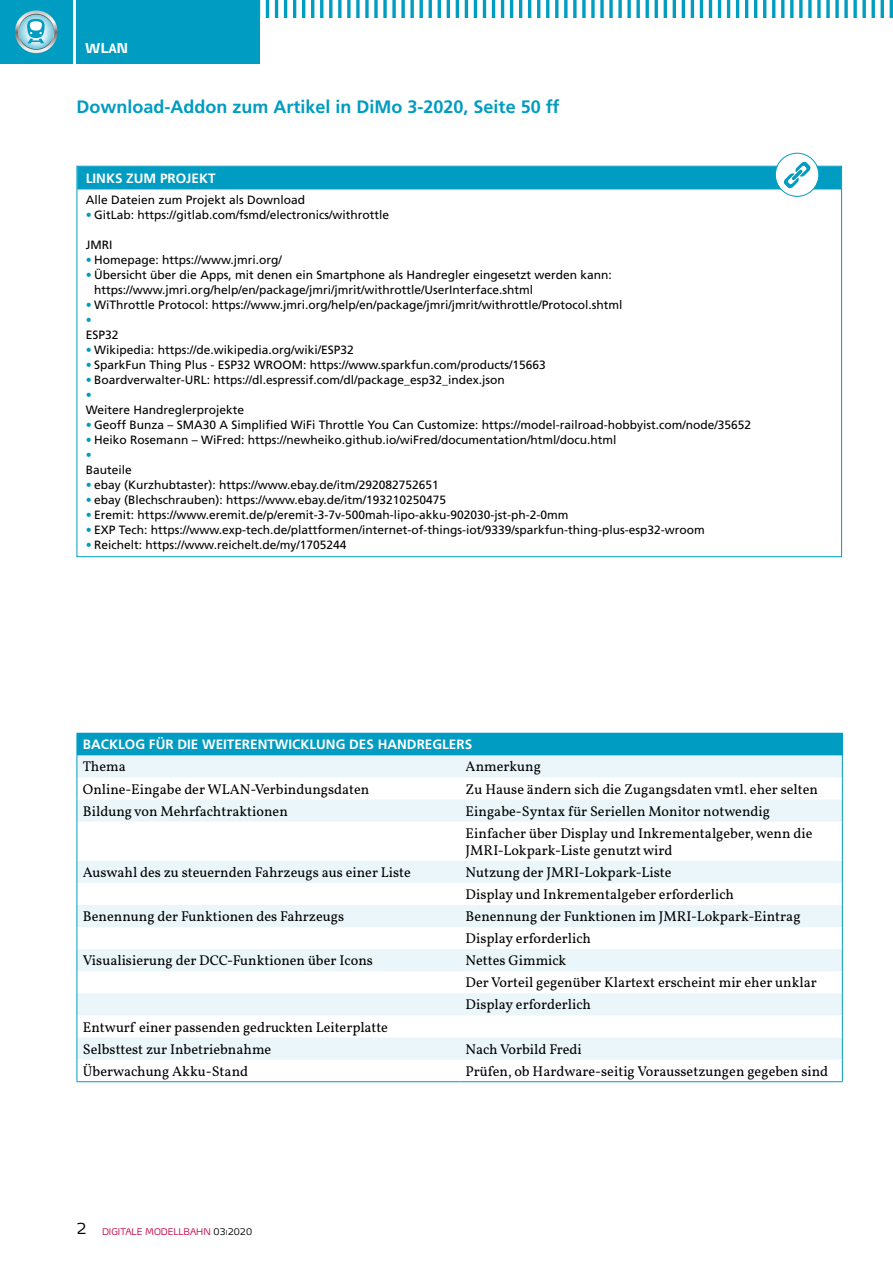
<style>
.page{position:relative;width:893px;height:1263px;background:#fff}
.page>*{position:absolute;margin:0;border:0;box-sizing:border-box;transform-origin:0 0}
.t1{font:700 18px "Frutiger LT Std";color:#009cc1}
.t2{font:14.25px/22px "Vollkorn";color:#000}
.t3{font:700 13.5px "Frutiger LT Std";color:#fff}
.t4{font:700 13.5px "Max TF";color:#fff}
.t5{font:12px/15px "Frutiger LT Std";color:#000}
.t6{font:300 9px "Max TF";color:#c40440}
.s1{font-weight:900;font-stretch:condensed;color:#009cc1}
.s2{font-size:15px;color:#000}
.s3{color:#000}
.s4{font-size:6.75px;color:#000}
</style>
<div class="page">
<div style="left:77px;top:733px;width:765px;height:22px;background:#009cc1"></div>
<svg style="left:78px;top:755px;width:764px;height:305px;fill:#f1f9fb"></svg>
<hr style="left:460px;top:733px;width:383px;height:1px;background:#009cc1">
<svg style="left:77px;top:755px;width:1px;height:67px"></svg>
<svg style="left:842px;top:734px;width:1px;height:88px"></svg>
<hr style="left:77px;top:822px;width:1px;height:39px;background:#009cc1">
<hr style="left:842px;top:822px;width:1px;height:39px;background:#009cc1">
<svg style="left:77px;top:861px;width:1px;height:220px"></svg>
<svg style="left:842px;top:861px;width:1px;height:220px"></svg>
<hr style="left:77px;top:1081px;width:383px;height:1px;background:#009cc1">
<hr style="left:460px;top:1081px;width:383px;height:1px;background:#009cc1">
<div style="left:77px;top:166px;width:764px;height:23px;background:#009cc1"></div>
<div style="left:775px;top:153px;width:44px;height:43px;background:#fff;border-radius:50%"></div>
<div style="left:775px;top:153px;width:44px;height:44px;border:1px solid #009cc1;border-radius:50%"></div>
<svg style="left:783px;top:161px;width:28px;height:28px"></svg>
<hr style="left:266px;top:0;width:3px;height:18px;background:#009cc1">
<hr style="left:275px;top:0;width:3px;height:18px;background:#009cc1">
<hr style="left:284px;top:0;width:3px;height:18px;background:#009cc1">
<hr style="left:293px;top:0;width:3px;height:18px;background:#009cc1">
<hr style="left:302px;top:0;width:3px;height:18px;background:#009cc1">
<hr style="left:311px;top:0;width:3px;height:18px;background:#009cc1">
<hr style="left:320px;top:0;width:3px;height:18px;background:#009cc1">
<hr style="left:329px;top:0;width:3px;height:18px;background:#009cc1">
<hr style="left:338px;top:0;width:3px;height:18px;background:#009cc1">
<svg style="left:347px;top:0;width:4px;height:18px"></svg>
<svg style="left:356px;top:0;width:4px;height:18px"></svg>
<svg style="left:365px;top:0;width:4px;height:18px"></svg>
<svg style="left:374px;top:0;width:4px;height:18px"></svg>
<svg style="left:383px;top:0;width:4px;height:18px"></svg>
<svg style="left:392px;top:0;width:4px;height:18px"></svg>
<svg style="left:401px;top:0;width:4px;height:18px"></svg>
<svg style="left:410px;top:0;width:4px;height:18px"></svg>
<svg style="left:419px;top:0;width:4px;height:18px"></svg>
<hr style="left:429px;top:0;width:3px;height:18px;background:#009cc1">
<hr style="left:438px;top:0;width:3px;height:18px;background:#009cc1">
<hr style="left:447px;top:0;width:3px;height:18px;background:#009cc1">
<hr style="left:456px;top:0;width:3px;height:18px;background:#009cc1">
<hr style="left:465px;top:0;width:3px;height:18px;background:#009cc1">
<hr style="left:474px;top:0;width:3px;height:18px;background:#009cc1">
<hr style="left:483px;top:0;width:3px;height:18px;background:#009cc1">
<hr style="left:492px;top:0;width:3px;height:18px;background:#009cc1">
<hr style="left:501px;top:0;width:3px;height:18px;background:#009cc1">
<hr style="left:510px;top:0;width:3px;height:18px;background:#009cc1">
<hr style="left:519px;top:0;width:3px;height:18px;background:#009cc1">
<hr style="left:528px;top:0;width:3px;height:18px;background:#009cc1">
<hr style="left:537px;top:0;width:3px;height:18px;background:#009cc1">
<hr style="left:546px;top:0;width:3px;height:18px;background:#009cc1">
<hr style="left:555px;top:0;width:3px;height:18px;background:#009cc1">
<hr style="left:564px;top:0;width:3px;height:18px;background:#009cc1">
<svg style="left:573px;top:0;width:4px;height:18px"></svg>
<svg style="left:582px;top:0;width:4px;height:18px"></svg>
<svg style="left:591px;top:0;width:4px;height:18px"></svg>
<svg style="left:600px;top:0;width:4px;height:18px"></svg>
<svg style="left:609px;top:0;width:4px;height:18px"></svg>
<svg style="left:618px;top:0;width:4px;height:18px"></svg>
<svg style="left:627px;top:0;width:4px;height:18px"></svg>
<svg style="left:636px;top:0;width:4px;height:18px"></svg>
<svg style="left:645px;top:0;width:4px;height:18px"></svg>
<hr style="left:655px;top:0;width:3px;height:18px;background:#009cc1">
<hr style="left:664px;top:0;width:3px;height:18px;background:#009cc1">
<hr style="left:673px;top:0;width:3px;height:18px;background:#009cc1">
<hr style="left:682px;top:0;width:3px;height:18px;background:#009cc1">
<hr style="left:691px;top:0;width:3px;height:18px;background:#009cc1">
<hr style="left:700px;top:0;width:3px;height:18px;background:#009cc1">
<hr style="left:709px;top:0;width:3px;height:18px;background:#009cc1">
<hr style="left:718px;top:0;width:3px;height:18px;background:#009cc1">
<hr style="left:727px;top:0;width:3px;height:18px;background:#009cc1">
<hr style="left:736px;top:0;width:3px;height:18px;background:#009cc1">
<hr style="left:745px;top:0;width:3px;height:18px;background:#009cc1">
<hr style="left:754px;top:0;width:3px;height:18px;background:#009cc1">
<hr style="left:763px;top:0;width:3px;height:18px;background:#009cc1">
<hr style="left:772px;top:0;width:3px;height:18px;background:#009cc1">
<hr style="left:781px;top:0;width:3px;height:18px;background:#009cc1">
<hr style="left:790px;top:0;width:3px;height:18px;background:#009cc1">
<svg style="left:799px;top:0;width:4px;height:18px"></svg>
<svg style="left:808px;top:0;width:4px;height:18px"></svg>
<svg style="left:817px;top:0;width:4px;height:18px"></svg>
<svg style="left:826px;top:0;width:4px;height:18px"></svg>
<svg style="left:835px;top:0;width:4px;height:18px"></svg>
<svg style="left:844px;top:0;width:4px;height:18px"></svg>
<svg style="left:853px;top:0;width:4px;height:18px"></svg>
<svg style="left:862px;top:0;width:4px;height:18px"></svg>
<svg style="left:871px;top:0;width:4px;height:18px"></svg>
<hr style="left:881px;top:0;width:3px;height:18px;background:#009cc1">
<hr style="left:890px;top:0;width:3px;height:18px;background:#009cc1">
<div style="left:0;top:0;width:72px;height:64px;background:#009cc1"></div>
<svg style="left:15px;top:10px;width:43px;height:43px"></svg>
<svg style="left:18px;top:13px;width:37px;height:39px"></svg>
<svg style="left:26px;top:28px;width:23px;height:18px"></svg>
<svg style="left:27px;top:19px;width:18px;height:24px"></svg>
<div style="left:77px;top:0;width:183px;height:64px;background:#009cc1"></div>
<p class="t4" style="left:85px;top:40px;width:45px">WLAN</p>
<h1 class="t1" style="left:77px;top:96px;width:484px">DOWNLOAD-ADDON ZUM ARTIKEL IN DIM O 3-2020, SEITE 50 FF</h1>
<p class="t3" style="left:86px;top:170px;width:131px">LINKS ZUM PROJEKT</p>
<p class="t5" style="left:86px;top:192px;width:221px">Alle Dateien zum Projekt als Download</p>
<p class="t5" style="left:86px;top:207px;width:305px"><span class="s1">•</span> GitLab: https://gitlab.com/fsmd/electronics/withrottle</p>
<p class="t5" style="left:86px;top:237px;width:28px">JMRI</p>
<p class="t5" style="left:86px;top:252px;width:197px"><span class="s1">•</span> Homepage: https://www.jmri.org/</p>
<p class="t5" style="left:94px;top:267px;width:519px;text-indent:-9px"><span class="s1">•</span> Übersicht über die Apps, mit denen ein Smartphone als Handregler eingesetzt werden kann: https://www.jmri.org/help/en/package/jmri/jmrit/withrottle/UserInterface.shtml</p>
<p class="t5" style="left:86px;top:297px;width:538px"><span class="s1">•</span> WiThrottle Protocol: https://www.jmri.org/help/en/package/jmri/jmrit/withrottle/Protocol.shtml <span class="s1">•</span></p>
<p class="t5" style="left:86px;top:327px;width:34px">ESP32</p>
<p class="t5" style="left:86px;top:342px;width:269px"><span class="s1">•</span> Wikipedia: https://de.wikipedia.org/wiki/ESP32</p>
<p class="t5" style="left:86px;top:357px;width:461px"><span class="s1">•</span> SparkFun Thing Plus - ESP32 WROOM: https://www.sparkfun.com/products/15663</p>
<p class="t5" style="left:86px;top:372px;width:421px"><span class="s1">•</span> Boardverwalter-URL: https://dl.espressif.com/dl/package_esp32_index.json <span class="s1">•</span></p>
<p class="t5" style="left:86px;top:402px;width:160px">Weitere Handreglerprojekte</p>
<p class="t5" style="left:86px;top:417px;width:667px"><span class="s1">•</span> Geoff Bunza – SMA30 A Simplified WiFi Throttle You Can Customize: https://model-railroad-hobbyist.com/node/35652</p>
<p class="t5" style="left:86px;top:432px;width:532px"><span class="s1">•</span> Heiko Rosemann – WiFred: https://newheiko.github.io/wiFred/documentation/html/docu.html <span class="s1">•</span></p>
<p class="t5" style="left:86px;top:462px;width:48px">Bauteile</p>
<p class="t5" style="left:86px;top:477px;width:355px"><span class="s1">•</span> ebay (Kurzhubtaster): https://www.ebay.de/itm/292082752651</p>
<p class="t5" style="left:86px;top:492px;width:362px"><span class="s1">•</span> ebay (Blechschrauben): https://www.ebay.de/itm/193210250475</p>
<p class="t5" style="left:86px;top:507px;width:484px"><span class="s1">•</span> Eremit: https://www.eremit.de/p/eremit-3-7v-500mah-lipo-akku-902030-jst-ph-2-0mm</p>
<p class="t5" style="left:86px;top:522px;width:621px"><span class="s1">•</span> EXP Tech: https://www.exp-tech.de/plattformen/internet-of-things-iot/9339/sparkfun-thing-plus-esp32-wroom</p>
<p class="t5" style="left:86px;top:537px;width:262px"><span class="s1">•</span> Reichelt: https://www.reichelt.de/my/1705244</p>
<p class="t3" style="left:83px;top:737px;width:391px">BACKLOG FÜR DIE WEITERENTWICKLUNG DES HANDREGLERS</p>
<p class="t2" style="left:83px;top:756px;width:44px">Thema</p>
<p class="t2" style="left:466px;top:756px;width:77px">Anmerkung</p>
<p class="t2" style="left:83px;top:778px;width:288px">Online-Eingabe der WLAN-Verbindungsdaten</p>
<p class="t2" style="left:466px;top:778px;width:354px">Zu Hause ändern sich die Zugangsdaten vmtl. eher selten</p>
<p class="t2" style="left:83px;top:800px;width:206px">Bildung von Mehrfachtraktionen</p>
<p class="t2" style="left:466px;top:800px;width:348px">Eingabe-Syntax für Seriellen Monitor notwendig<br>Einfacher über Display und Inkrementalgeber, wenn die</p>
<p class="t2" style="left:466px;top:839px;width:208px">JMRI-Lokpark-Liste genutzt wird</p>
<p class="t2" style="left:83px;top:861px;width:329px">Auswahl des zu steuernden Fahrzeugs aus einer Liste</p>
<p class="t2" style="left:466px;top:861px;width:270px">Nutzung der JMRI-Lokpark-Liste<br>Display und Inkrementalgeber erforderlich</p>
<p class="t2" style="left:83px;top:906px;width:263px">Benennung der Funktionen des Fahrzeugs</p>
<p class="t2" style="left:466px;top:906px;width:336px">Benennung der Funktionen im JMRI-Lokpark-Eintrag<br>Display erforderlich</p>
<p class="t2" style="left:83px;top:950px;width:292px">Visualisierung der DCC-Funktionen über Icons</p>
<p class="t2" style="left:466px;top:950px;width:353px">Nettes Gimmick<br>Der Vorteil gegenüber Klartext erscheint mir eher unklar<br>Display erforderlich</p>
<p class="t2" style="left:83px;top:1016px;width:307px">Entwurf einer passenden gedruckten Leiterplatte<br>Selbsttest zur Inbetriebnahme</p>
<p class="t2" style="left:466px;top:1038px;width:118px">Nach Vorbild Fredi</p>
<p class="t2" style="left:83px;top:1060px;width:167px">Überwachung Akku-Stand</p>
<p class="t2" style="left:466px;top:1060px;width:364px">Prüfen, ob Hardware-seitig Voraussetzungen gegeben sind</p>
<p class="t6" style="left:77px;top:1226px;width:177px"><span class="s2">2</span> DIGITALE MODELLBAHN <span class="s3">03</span><span class="s4">I</span> <span class="s3">2020</span></p>
</div>
